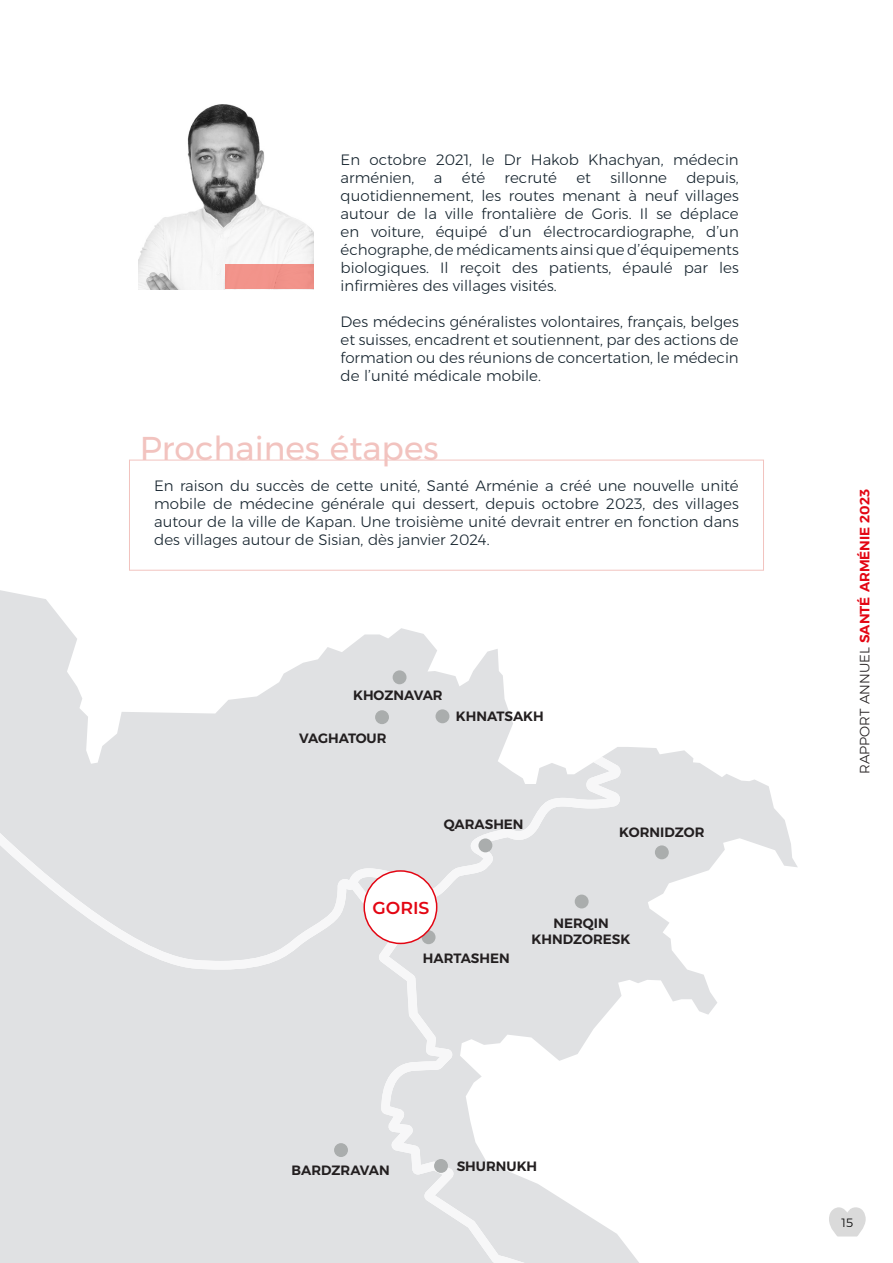
<style>
.page{position:relative;width:893px;height:1263px;background:#fff}
.page>*{position:absolute;margin:0;border:0;box-sizing:border-box;transform-origin:0 0}
.t1{font:33px "Montserratarm";color:#f2c3bf}
.t2{font:600 17.25px "Montserrat";color:#e30613}
.Corps_de_texte{font:300 15px/18px "Montserratarm";color:#16242e;text-align:justify}
.t3{font:600 13.5px/16.2px "Montserratarm";color:#231f20;text-align:center}
.t4{font:600 13.5px "Montserratarm";color:#e30613}
.t5{font:300 12px "Montserratarm";color:#000}
.s1{font-weight:300;color:#231f20}
</style>
<div class="page">
<svg style="left:829px;top:1207px;width:37px;height:29px"></svg>
<svg style="left:0;top:590px;width:798px;height:673px"></svg>
<svg style="left:0;top:757px;width:621px;height:506px;background:#e3e4e5"></svg>
<div style="left:375px;top:710px;width:14px;height:14px;background:#aaadad;border-radius:50%"></div>
<div style="left:393px;top:670px;width:13px;height:14px;background:#aaadad;border-radius:50%"></div>
<div style="left:436px;top:709px;width:13px;height:14px;background:#aaadad;border-radius:50%"></div>
<div style="left:655px;top:845px;width:14px;height:14px;background:#aaadad;border-radius:50%"></div>
<div style="left:575px;top:894px;width:14px;height:14px;background:#aaadad;border-radius:50%"></div>
<div style="left:422px;top:930px;width:14px;height:14px;background:#aaadad;border-radius:50%"></div>
<div style="left:478px;top:838px;width:14px;height:14px;background:#aaadad;border-radius:50%"></div>
<div style="left:334px;top:1143px;width:14px;height:14px;background:#aaadad;border-radius:50%"></div>
<div style="left:434px;top:1159px;width:14px;height:14px;background:#aaadad;border-radius:50%"></div>
<div style="left:364px;top:871px;width:73px;height:72px;background:#fff;border-radius:50%"></div>
<div style="left:363px;top:870px;width:74px;height:74px;border:2px solid #e30613;border-radius:50%"></div>
<img style="left:138px;top:104px;width:176px;height:185px">
<div style="left:225px;top:264px;width:89px;height:25px;background:#f2938a"></div>
<div style="left:129px;top:460px;width:635px;height:111px;border:1px solid #f2c3bf"></div>
<p class="Corps_de_texte" style="left:341px;top:150px;width:400px">En octobre 2021, le Dr Hakob Khachyan, médecin arménien,</p>
<p class="Corps_de_texte" style="left:434px;top:168px;width:10px">a</p>
<p class="Corps_de_texte" style="left:462px;top:168px;width:25px">été</p>
<p class="Corps_de_texte" style="left:505px;top:168px;width:54px">recruté</p>
<p class="Corps_de_texte" style="left:576px;top:168px;width:16px">et</p>
<p class="Corps_de_texte" style="left:610px;top:168px;width:58px">sillonne</p>
<p class="Corps_de_texte" style="left:341px;top:168px;width:400px;text-indent:346px">depuis, quotidiennement, les routes menant à neuf villages autour de la ville frontalière de Goris. Il se déplace en voiture, équipé d’un électrocardiographe, d’un échographe, de médicaments ainsi que d’équipements biologiques. Il reçoit des patients, épaulé par les infirmières des villages visités.</p>
<p class="Corps_de_texte" style="left:341px;top:312px;width:400px">Des médecins généralistes volontaires, français, belges et suisses, encadrent et soutiennent, par des actions de formation ou des réunions de concertation, le médecin de l’unité médicale mobile.</p>
<p class="t1" style="left:140px;top:423px;width:300px">Prochaines étapes</p>
<p class="Corps_de_texte" style="left:154px;top:476px;width:586px">En raison du succès de cette unité, Santé Arménie a créé une nouvelle unité mobile de médecine générale qui dessert, depuis octobre 2023, des villages autour de la ville de Kapan. Une troisième unité devrait entrer en fonction dans des villages autour de Sisian, dès janvier 2024.</p>
<p class="t3" style="left:353px;top:687px;width:91px">KHOZNAVAR</p>
<p class="t3" style="left:299px;top:730px;width:89px">VAGHATOUR</p>
<p class="t3" style="left:456px;top:708px;width:89px">KHNATSAKH</p>
<p class="t3" style="left:444px;top:816px;width:81px">QARASHEN</p>
<p class="t2" style="left:373px;top:895px;width:58px">GORIS</p>
<p class="t3" style="left:619px;top:824px;width:87px">KORNIDZOR</p>
<p class="t3" style="left:423px;top:950px;width:88px">HARTASHEN</p>
<p class="t3" style="left:532px;top:915px;width:100px">NERQIN<br>KHNDZORESK</p>
<p class="t3" style="left:291px;top:1162px;width:100px">BARDZRAVAN</p>
<p class="t3" style="left:457px;top:1158px;width:82px">SHURNUKH</p>
<p class="t4" style="left:854px;top:774px;width:286px;rotate:-90deg"><span class="s1">RAPPORT ANNUEL</span> SANTÉ ARMÉNIE 2023</p>
<p class="t5" style="left:841px;top:1213px;width:13px">15</p>
</div>
